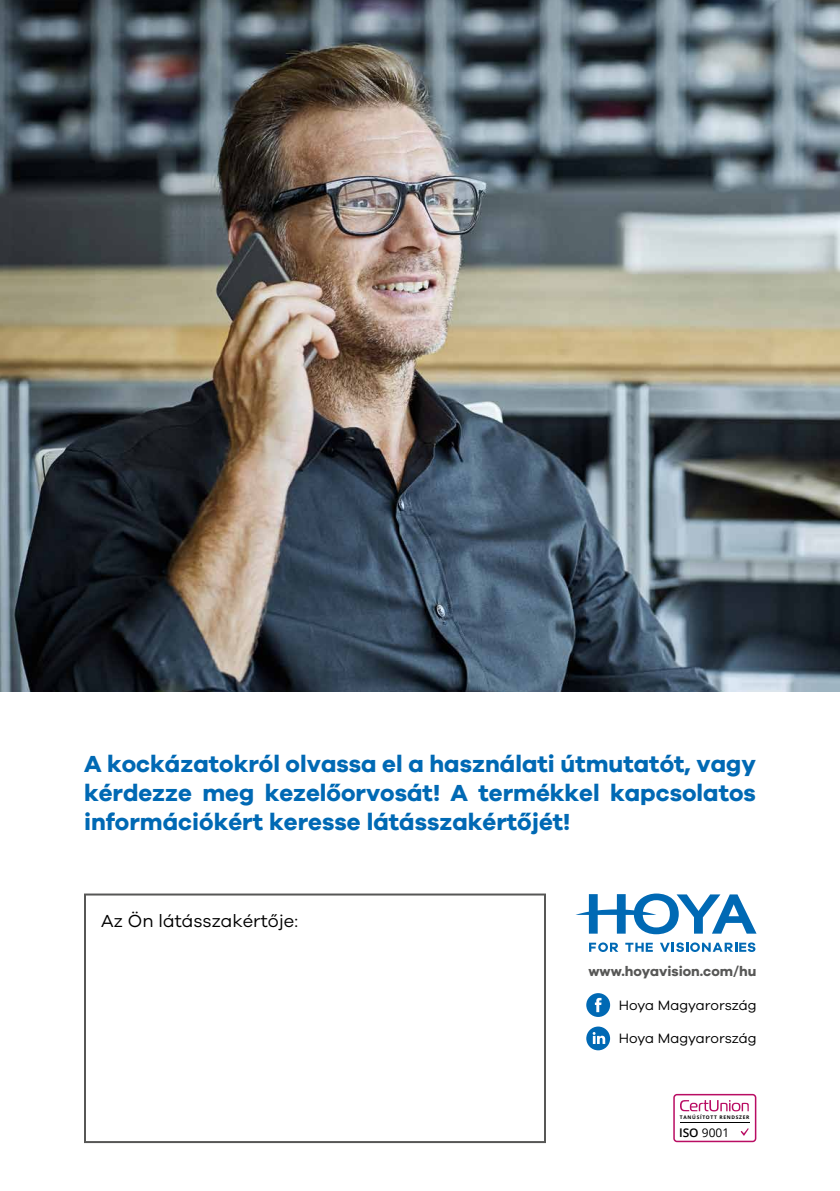
<style>
.page{position:relative;width:840px;height:1191px;background:#fff}
.page>*{position:absolute;margin:0;border:0;box-sizing:border-box;transform-origin:0 0}
.t1{font:700 24px/28.8px "Galano Grotesque";color:#0069b4;text-align:justify}
.t2{font:18px "Galano Grotesque";color:#000}
.t3{font:14px "Galano Grotesque";color:#000}
.t4{font:700 14px "Galano Grotesque";color:#575756}
.t5{font:12px "Open Sans";color:#000}
.t6{font:700 5px "Open Sans";letter-spacing:.14em;color:#000}
.s1{font-weight:600}
</style>
<div class="page">
<div style="left:84px;top:893px;width:461px;height:250px;border:2px solid #575756"></div>
<svg style="left:673px;top:1093px;width:83px;height:49px"></svg>
<img style="left:0;top:0;width:839px;height:692px">
<svg style="left:575px;top:893px;width:181px;height:41px"></svg>
<svg style="left:589px;top:942px;width:29px;height:10px"></svg>
<svg style="left:625px;top:942px;width:27px;height:9px"></svg>
<svg style="left:660px;top:942px;width:95px;height:10px"></svg>
<svg style="left:586px;top:993px;width:23px;height:24px"></svg>
<svg style="left:586px;top:1026px;width:23px;height:24px"></svg>
<p class="t1" style="left:84px;top:748px;width:673px">A kockázatokról olvassa el a használati útmutatót, vagy kérdezze meg kezelőorvosát! A termékkel kapcsolatos információkért keresse látásszakértőjét!</p>
<p class="t2" style="left:101px;top:910px;width:198px">Az Ön látásszakértője:</p>
<p class="t4" style="left:588px;top:962px;width:169px">www.hoyavision.com/hu</p>
<p class="t3" style="left:618px;top:996px;width:139px">Hoya Magyarország</p>
<p class="t3" style="left:618px;top:1030px;width:139px">Hoya Magyarország</p>
<p class="t6" style="left:679px;top:1113px;width:71px">TANÚSÍTOTT RENDSZER</p>
<p class="t5" style="left:678px;top:1124px;width:52px"><span class="s1">ISO</span> 9001</p>
</div>
